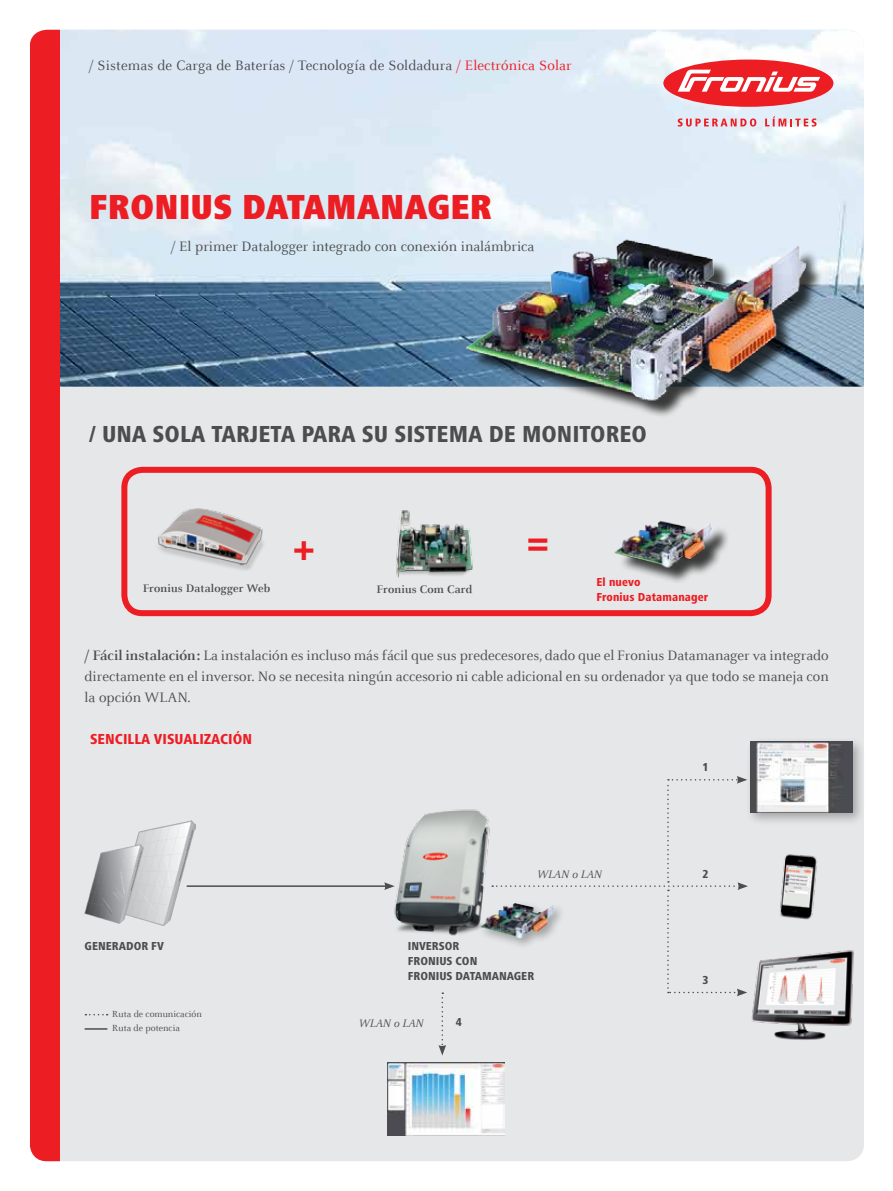
<style>
.page{position:relative;width:893px;height:1191px;background:#fff}
.page>*{position:absolute;margin:0;border:0;box-sizing:border-box;transform-origin:0 0}
.t1{font:900 condensed 36px "Frutiger Next LTW1 G";color:#ed1d24}
.t2{font:800 condensed 36px "Frutiger Next LTW1 G";color:#ed1d24}
.t3{font:800 condensed 24px "Frutiger Next LTW1 G";color:#4d4d4f}
.t4{font:15px/21px "Celeste Offc Pro";color:#4d4d4f;text-align:justify}
.t5{font:800 condensed 15px "Frutiger Next LTW1 G";color:#ed1d24}
.t6{font:800 condensed 12px/15px "Frutiger Next LTW1 G";color:#4d4d4f}
.t7{font:700 12px "Celeste Offc Pro";letter-spacing:.01em;color:#4d4d4f}
.t8{font:800 condensed 12px/15px "Frutiger Next LTW1 G";letter-spacing:.01em;color:#ed1d24}
.t9{font:italic 12px "Celeste Offc Pro";color:#4d4d4f}
.t10{font:9.75px/14.2px "Celeste Offc Pro";color:#4d4d4f}
.s1{color:#ed1d24}
.s2{font-weight:700}
</style>
<div class="page">
<div style="left:31px;top:30px;width:833px;height:1131px;background:#e6e7e8;border-radius:17px"></div>
<img style="left:60px;top:30px;width:804px;height:357px">
<div style="left:663px;top:60px;width:170px;height:47px;background:#ed1d24;border-radius:50%"></div>
<svg style="left:678px;top:70px;width:142px;height:22px"></svg>
<svg style="left:678px;top:118px;width:78px;height:9px"></svg>
<svg style="left:765px;top:116px;width:51px;height:11px"></svg>
<div style="left:30px;top:30px;width:30px;height:1131px;background:#ed1d24"></div>
<img style="left:446px;top:180px;width:387px;height:236px">
<div style="left:121px;top:467px;width:651px;height:149px;border:6px solid #ed1d24;border-radius:18px"></div>
<img style="left:128px;top:482px;width:136px;height:88px">
<img style="left:396px;top:510px;width:77px;height:68px">
<div style="left:618px;top:523px;width:112px;height:60px;background:#000;opacity:.75"></div>
<img style="left:614px;top:521px;width:106px;height:62px">
<img style="left:85px;top:820px;width:111px;height:105px">
<hr style="left:187px;top:885px;width:199px;height:2px;background:#4d4d4f">
<svg style="left:384px;top:882px;width:3px;height:8px"></svg>
<svg style="left:496px;top:776px;width:252px;height:220px"></svg>
<div style="left:746px;top:737px;width:120px;height:89px;background:#000;opacity:.3"></div>
<img style="left:750px;top:741px;width:102px;height:71px">
<div style="left:477px;top:899px;width:89px;height:51px;background:#000;opacity:.3"></div>
<img style="left:495px;top:903px;width:59px;height:35px">
<img style="left:388px;top:1063px;width:116px;height:72px">
<img style="left:780px;top:854px;width:37px;height:66px">
<img style="left:751px;top:950px;width:103px;height:90px">
<svg style="left:438px;top:992px;width:8px;height:63px"></svg>
<svg style="left:85px;top:1014px;width:23px;height:1px"></svg>
<svg style="left:85px;top:1028px;width:22px;height:1px"></svg>
<img style="left:387px;top:809px;width:108px;height:134px">
<p class="t4" style="left:89px;top:55px;width:484px">/ Sistemas de Carga de Baterías / Tecnología de Soldadura <span class="s1">/ Electrónica Solar</span></p>
<h1 class="t1" style="left:89px;top:186px;width:404px">FRONIUS DATAMANAGER</h1>
<p class="t4" style="left:171px;top:235px;width:365px">/ El primer Datalogger integrado con conexión inalámbrica</p>
<h2 class="t3" style="left:89px;top:420px;width:559px">/ UNA SOLA TARJETA PARA SU SISTEMA DE MONITOREO</h2>
<h1 class="t2" style="left:293px;top:527px;width:23px">+</h1>
<h1 class="t2" style="left:527px;top:522px;width:23px">=</h1>
<p class="t7" style="left:143px;top:581px;width:129px">Fronius Datalogger Web</p>
<p class="t7" style="left:377px;top:581px;width:97px">Fronius Com Card</p>
<p class="t8" style="left:596px;top:574px;width:113px">El nuevo<br>Fronius Datamanager</p>
<p class="t4" style="left:85px;top:644px;width:746px"><span class="s2">/ Fácil instalación:</span> La instalación es incluso más fácil que sus predecesores, dado que el Fronius Datamanager va integrado directamente en el inversor. No se necesita ningún accesorio ni cable adicional en su ordenador ya que todo se maneja con la opción WLAN.</p>
<p class="t5" style="left:90px;top:730px;width:163px">SENCILLA VISUALIZACIÓN</p>
<p class="t6" style="left:85px;top:938px;width:81px">GENERADOR FV</p>
<p class="t10" style="left:112px;top:1006px;width:91px">Ruta de comunicación<br>Ruta de potencia</p>
<p class="t9" style="left:537px;top:866px;width:66px">WLAN o LAN</p>
<p class="t6" style="left:408px;top:938px;width:128px">INVERSOR<br>FRONIUS CON<br>FRONIUS DATAMANAGER</p>
<p class="t9" style="left:359px;top:1016px;width:66px">WLAN o LAN</p>
<p class="t6" style="left:456px;top:1014px;width:8px">4</p>
<p class="t6" style="left:702px;top:760px;width:8px">1</p>
<p class="t6" style="left:702px;top:866px;width:8px">2</p>
<p class="t6" style="left:702px;top:972px;width:8px">3</p>
</div>
